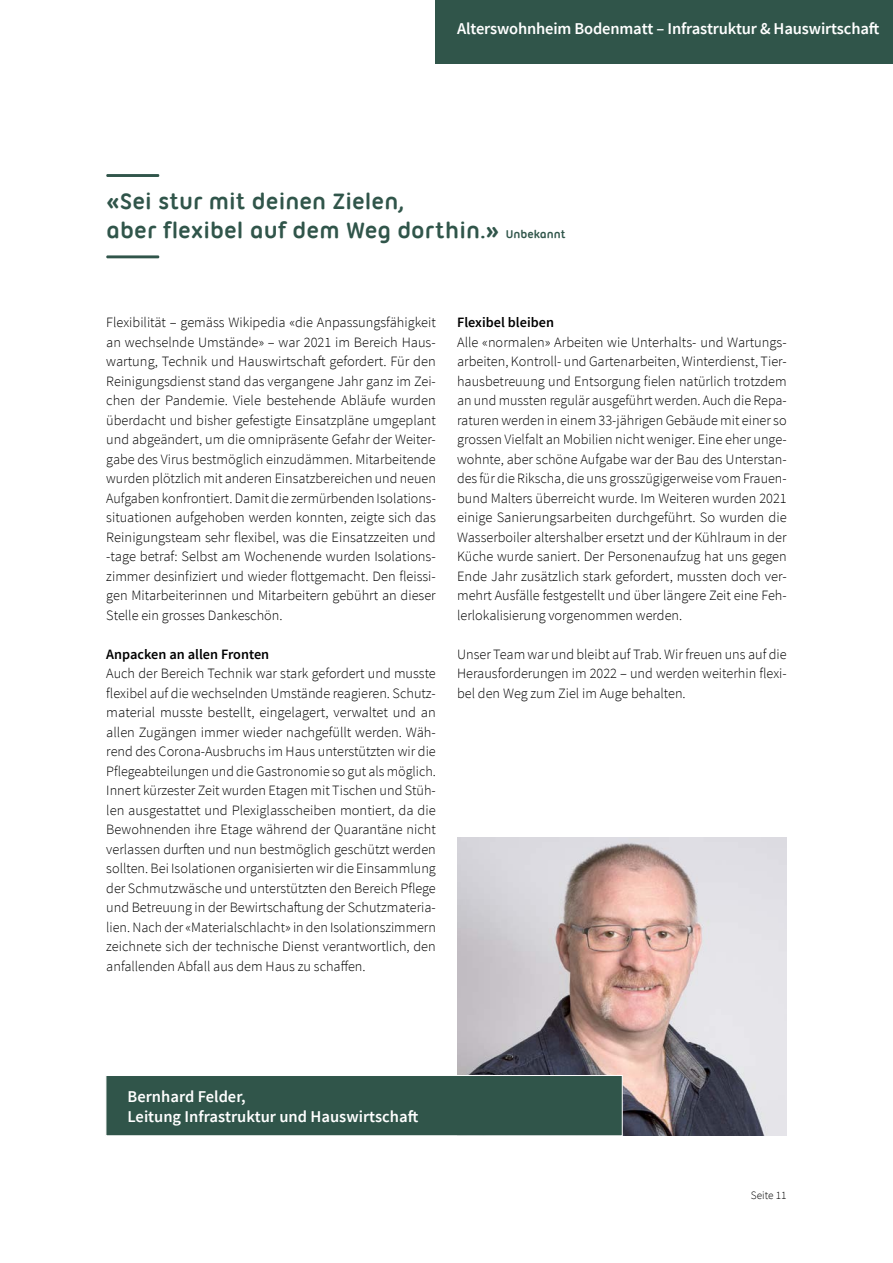
<style>
.page{position:relative;width:893px;height:1263px;background:#fff}
.page>*{position:absolute;margin:0;border:0;box-sizing:border-box;transform-origin:0 0}
.t1{font:700 24px/28.8px "Ubuntu Titling";color:#30554a}
.t2{font:600 16.5px/19.8px "Source Sans Pro";letter-spacing:-.01em;color:#fff}
.t3{font:300 14.25px/19.5px "Source Sans Pro";color:#000;text-align:justify}
.t4{font:600 14.25px "Source Sans Pro";color:#000}
.t5{font:300 11.25px "Source Sans Pro";color:#000}
.s1{font-size:12px}
</style>
<div class="page">
<div style="left:436px;top:0;width:457px;height:64px;background:#30554a"></div>
<hr style="left:106px;top:174px;width:53px;height:3px;background:#30554a">
<hr style="left:106px;top:255px;width:53px;height:3px;background:#30554a">
<img style="left:457px;top:838px;width:330px;height:297px">
<div style="left:106px;top:1075px;width:517px;height:61px;background:#30554a"></div>
<p class="t2" style="left:457px;top:19px;width:424px">Alterswohnheim Bodenmatt – Infrastruktur &amp; Hauswirtschaft</p>
<h1 class="t1" style="left:106px;top:187px;width:461px">«Sei stur mit deinen Zielen,<br>aber flexibel auf dem Weg dorthin.» <span class="s1">Unbekannt</span></h1>
<p class="t3" style="left:106px;top:313px;width:331px">Flexibilität – gemäss Wikipedia «die Anpassungsfähigkeit an wechselnde Umstände» – war 2021 im Bereich Haus&shy;wartung, Technik und Hauswirtschaft gefordert. Für den Reinigungsdienst stand das vergangene Jahr ganz im Zei&shy;chen der Pandemie. Viele bestehende Abläufe wurden überdacht und bisher gefestigte Einsatzpläne umgeplant und abgeändert, um die omnipräsente Gefahr der Weiter&shy;gabe des Virus bestmöglich einzudämmen. Mitarbeitende wurden plötzlich mit anderen Einsatzbereichen und neuen Aufgaben konfrontiert. Damit die zermürbenden Isolations&shy;situationen aufgehoben werden konnten, zeigte sich das Reinigungsteam sehr flexibel, was die Einsatzzeiten und -tage betraf: Selbst am Wochenende wurden Isolations&shy;zimmer desinfiziert und wieder flottgemacht. Den fleissi&shy;gen Mitarbeiterinnen und Mitarbeitern gebührt an dieser Stelle ein grosses Dankeschön.</p>
<p class="t4" style="left:106px;top:645px;width:164px">Anpacken an allen Fronten</p>
<p class="t3" style="left:106px;top:664px;width:331px">Auch der Bereich Technik war stark gefordert und musste flexibel auf die wechselnden Umstände reagieren. Schutz&shy;material musste bestellt, eingelagert, verwaltet und an allen Zugängen immer wieder nachgefüllt werden. Wäh&shy;rend des Corona-Ausbruchs im Haus unterstützten wir die Pflegeabteilungen und die Gastronomie so gut als möglich.<br>Innert kürzester Zeit wurden Etagen mit Tischen und Stüh&shy;len ausgestattet und Plexiglasscheiben montiert, da die Bewohnenden ihre Etage während der Quarantäne nicht verlassen durften und nun bestmöglich geschützt werden sollten. Bei Isolationen organisierten wir die Einsammlung der Schmutzwäsche und unterstützten den Bereich Pflege und Betreuung in der Bewirtschaftung der Schutzmateria&shy;lien. Nach der «Materialschlacht» in den Isolationszimmern zeichnete sich der technische Dienst verantwortlich, den anfallenden Abfall aus dem Haus zu schaffen.</p>
<p class="t4" style="left:457px;top:313px;width:98px">Flexibel bleiben</p>
<p class="t3" style="left:457px;top:332px;width:331px">Alle «normalen» Arbeiten wie Unterhalts- und Wartungs&shy;arbeiten, Kontroll- und Gartenarbeiten, Winterdienst, Tier&shy;hausbetreuung und Entsorgung fielen natürlich trotzdem an und mussten regulär ausgeführt werden. Auch die Repa&shy;raturen werden in einem 33-jährigen Gebäude mit einer so grossen Vielfalt an Mobilien nicht weniger. Eine eher unge&shy;wohnte, aber schöne Aufgabe war der Bau des Unterstan&shy;des für die Rikscha, die uns grosszügigerweise vom Frauen&shy;bund Malters überreicht wurde. Im Weiteren wurden 2021 einige Sanierungsarbeiten durchgeführt. So wurden die Wasserboiler altershalber ersetzt und der Kühlraum in der Küche wurde saniert. Der Personenaufzug hat uns gegen Ende Jahr zusätzlich stark gefordert, mussten doch ver&shy;mehrt Ausfälle festgestellt und über längere Zeit eine Feh&shy;lerlokalisierung vorgenommen werden.</p>
<p class="t3" style="left:457px;top:644px;width:331px">Unser Team war und bleibt auf Trab. Wir freuen uns auf die Herausforderungen im 2022 – und werden weiterhin flexi&shy;bel den Weg zum Ziel im Auge behalten.</p>
<p class="t2" style="left:128px;top:1087px;width:292px">Bernhard Felder,<br>Leitung Infrastruktur und Hauswirtschaft</p>
<p class="t5" style="left:751px;top:1188px;width:37px">Seite 11</p>
</div>
